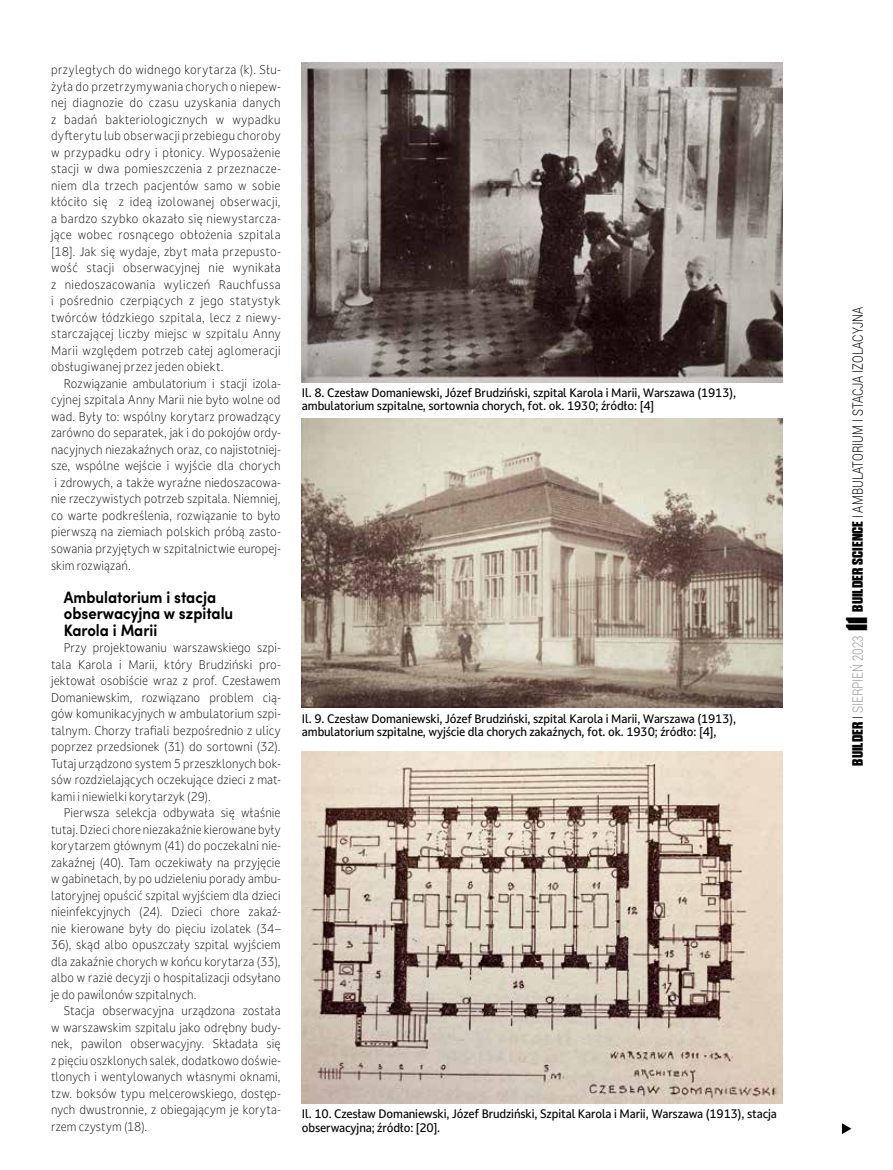
<style>
.page{position:relative;width:893px;height:1170px;background:#fff}
.page>*{position:absolute;margin:0;border:0;box-sizing:border-box;transform-origin:0 0}
.t1{font:700 16.5px/16.5px "Sofia Pro";color:#000;scale:.9 1}
.t2{font:300 14.25px "Roboto";color:#000;scale:.8 1}
.t3{font:300 12px/16.5px "Darkmode On CC";letter-spacing:.01em;color:#000;text-align:justify;scale:.93 1}
.t4{font:500 11.7px/13.5px "Darkmode On CC";letter-spacing:-.015em;color:#000;scale:.95 1}
.s1{font-family:"Dharma Gothic E";font-weight:700;font-stretch:expanded;font-size:15px}
.s2{color:#98989c}
.s3{font-family:"Dharma Gothic E";font-weight:800;font-size:30px}
</style>
<div class="page">
<img style="left:302px;top:62px;width:480px;height:320px">
<img style="left:302px;top:419px;width:480px;height:288px">
<img style="left:302px;top:751px;width:480px;height:352px">
<svg style="left:842px;top:1123px;width:9px;height:11px"></svg>
<p class="t3" style="left:51px;top:61px;width:248px">przyległych do widnego korytarza (k). Słu&shy;żyła do przetrzymywania chorych o niepew&shy;nej diagnozie do czasu uzyskania danych z badań bakteriologicznych w wypadku dyfterytu lub obserwacji przebiegu choroby w przypadku odry i płonicy. Wyposażenie stacji w dwa pomieszczenia z przeznacze&shy;niem dla trzech pacjentów samo w sobie kłóciło się z ideą izolowanej obserwacji, a bardzo szybko okazało się niewystarcza&shy;jące wobec rosnącego obłożenia szpitala [18]. Jak się wydaje, zbyt mała przepusto&shy;wość stacji obserwacyjnej nie wynikała z niedoszacowania wyliczeń Rauchfussa i pośrednio czerpiących z jego statystyk twórców łódzkiego szpitala, lecz z niewy&shy;starczającej liczby miejsc w szpitalu Anny Marii względem potrzeb całej aglomeracji obsługiwanej przez jeden obiekt.</p>
<p class="t3" style="left:51px;top:375px;width:248px;text-indent:13px">Rozwiązanie ambulatorium i stacji izola&shy;cyjnej szpitala Anny Marii nie było wolne od wad. Były to: wspólny korytarz prowadzący zarówno do separatek, jak i do pokojów ordy&shy;nacyjnych niezakaźnych oraz, co najistotniej&shy;sze, wspólne wejście i wyjście dla chorych i zdrowych, a także wyraźne niedoszacowa&shy;nie rzeczywistych potrzeb szpitala. Niemniej, co warte podkreślenia, rozwiązanie to było pierwszą na ziemiach polskich próbą zasto&shy;sowania przyjętych w szpitalnictwie europej&shy;skim rozwiązań.</p>
<h1 class="t1" style="left:64px;top:587px;width:190px">Ambulatorium i stacja obserwacyjna w szpitalu<br>Karola i Marii</h1>
<p class="t3" style="left:51px;top:639px;width:248px;text-indent:13px">Przy projektowaniu warszawskiego szpi&shy;tala Karola i Marii, który Brudziński pro&shy;jektował osobiście wraz z prof. Czesławem Domaniewskim, rozwiązano problem cią&shy;gów komunikacyjnych w ambulatorium szpi&shy;talnym. Chorzy trafiali bezpośrednio z ulicy poprzez przedsionek (31) do sortowni (32).<br>Tutaj urządzono system 5 przeszklonych bok&shy;sów rozdzielających oczekujące dzieci z mat&shy;kami i niewielki korytarzyk (29).</p>
<p class="t3" style="left:51px;top:804px;width:248px;text-indent:13px">Pierwsza selekcja odbywała się właśnie tutaj. Dzieci chore niezakaźnie kierowane były korytarzem głównym (41) do poczekalni nie&shy;zakaźnej (40). Tam oczekiwały na przyjęcie w gabinetach, by po udzieleniu porady ambu&shy;latoryjnej opuścić szpital wyjściem dla dzieci nieinfekcyjnych (24). Dzieci chore zakaź&shy;nie kierowane były do pięciu izolatek (34– 36), skąd albo opuszczały szpital wyjściem dla zakaźnie chorych w końcu korytarza (33), albo w razie decyzji o hospitalizacji odsyłano je do pawilonów szpitalnych.</p>
<p class="t3" style="left:51px;top:1002px;width:248px;text-indent:13px">Stacja obserwacyjna urządzona została w warszawskim szpitalu jako odrębny budy&shy;nek, pawilon obserwacyjny. Składała się z pięciu oszklonych salek, dodatkowo doświe&shy;tlonych i wentylowanych własnymi oknami, tzw. boksów typu melcerowskiego, dostęp&shy;nych dwustronnie, z obiegającym je koryta&shy;rzem czystym (18).</p>
<p class="t4" style="left:302px;top:385px;width:459px">Il. 8. Czesław Domaniewski, Józef Brudziński, szpital Karola i Marii, Warszawa (1913), ambulatorium szpitalne, sortownia chorych, fot. ok. 1930; źródło: [4]</p>
<p class="t4" style="left:302px;top:711px;width:459px">Il. 9. Czesław Domaniewski, Józef Brudziński, szpital Karola i Marii, Warszawa (1913), ambulatorium szpitalne, wyjście dla chorych zakaźnych, fot. ok. 1930; źródło: [4],</p>
<p class="t4" style="left:302px;top:1106px;width:501px">Il. 10. Czesław Domaniewski, Józef Brudziński, Szpital Karola i Marii, Warszawa (1913), stacja obserwacyjna; źródło: [20].</p>
<p class="t2" style="left:848px;top:765px;width:575px;rotate:-90deg"><span class="s1">BUILDER</span> I <span class="s2">SIERPIEŃ 2023</span> <span class="s3">11</span> <span class="s1">BUILDER SCIENCE</span> I AMBULATORIUM I STACJA IZOLACYJNA</p>
</div>
